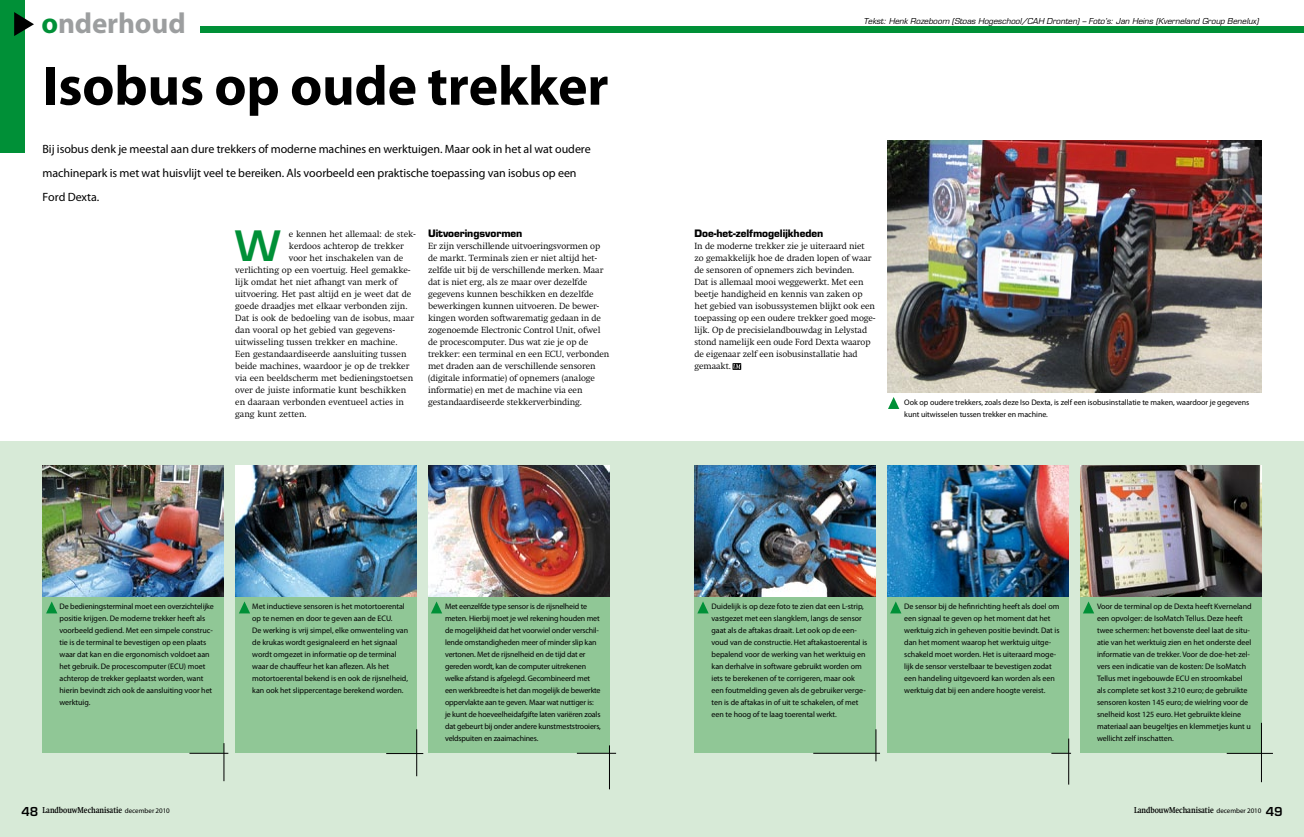
<style>
.page{position:relative;width:1304px;height:837px;background:#fff}
.page>*{position:absolute;margin:0;border:0;box-sizing:border-box;transform-origin:0 0}
.t1{font:700 56px "Myriad Pro";letter-spacing:-.005em;color:#000}
.t2{font:600 40.8px "Eurostile LT Std";color:#009037}
.t3{font:700 29px "Myriad Pro";letter-spacing:-.005em;color:#9c9e9f}
.t4{font:12px/24px "Myriad Pro";letter-spacing:-.005em;color:#000}
.t5{font:700 10px "Eurostile LT Std";letter-spacing:-.005em;color:#000}
.t6{font:300 8.8px/12px "Swift";letter-spacing:-.005em;color:#000}
.t7{font:700 8.4px "Swift";letter-spacing:-.005em;color:#000;scale:.83 1}
.t8{font:8px/12px "Myriad Pro";letter-spacing:-.005em;color:#000}
.t9{font:italic 8px "Eurostile LT Std";letter-spacing:-.005em;color:#000}
.s1{color:#009037}
.s2{font-family:"Eurostile LT Std";font-weight:600;font-size:12px}
.s3{font-family:"Myriad Pro";font-weight:400;font-size:7px}
</style>
<div class="page">
<div style="left:0;top:441px;width:652px;height:395px;background:#d7ead7"></div>
<div style="left:652px;top:441px;width:652px;height:395px;background:#d7ead7"></div>
<div style="left:0;top:0;width:24px;height:153px;background:#009037"></div>
<div style="left:201px;top:27px;width:451px;height:6px;background:#009037"></div>
<svg style="left:14px;top:12px;width:20px;height:24px"></svg>
<div style="left:652px;top:27px;width:652px;height:6px;background:#009037"></div>
<img style="left:887px;top:141px;width:374px;height:252px">
<img style="left:235px;top:465px;width:182px;height:132px">
<img style="left:43px;top:465px;width:181px;height:132px">
<img style="left:428px;top:465px;width:181px;height:132px">
<img style="left:694px;top:465px;width:182px;height:132px">
<img style="left:887px;top:465px;width:182px;height:132px">
<img style="left:1080px;top:465px;width:181px;height:132px">
<svg style="left:732px;top:363px;width:9px;height:7px"></svg>
<svg style="left:733px;top:364px;width:8px;height:5px"></svg>
<div style="left:235px;top:597px;width:182px;height:156px;background:#90c796"></div>
<div style="left:43px;top:597px;width:181px;height:156px;background:#90c796"></div>
<svg style="left:239px;top:601px;width:11px;height:12px"></svg>
<svg style="left:888px;top:397px;width:11px;height:12px"></svg>
<svg style="left:46px;top:601px;width:11px;height:12px"></svg>
<div style="left:428px;top:597px;width:181px;height:156px;background:#90c796"></div>
<div style="left:694px;top:597px;width:182px;height:156px;background:#90c796"></div>
<div style="left:887px;top:597px;width:182px;height:156px;background:#90c796"></div>
<div style="left:1080px;top:597px;width:181px;height:156px;background:#90c796"></div>
<svg style="left:431px;top:601px;width:11px;height:12px"></svg>
<svg style="left:697px;top:601px;width:12px;height:12px"></svg>
<svg style="left:890px;top:601px;width:11px;height:12px"></svg>
<svg style="left:1083px;top:601px;width:11px;height:12px"></svg>
<svg style="left:1051px;top:752px;width:20px;height:1px"></svg>
<hr style="left:1068px;top:738px;width:1px;height:46px;background:#000">
<hr style="left:1261px;top:722px;width:1px;height:59px;background:#000">
<hr style="left:1227px;top:752px;width:46px;height:1px;background:#000">
<hr style="left:813px;top:752px;width:67px;height:1px;background:#000">
<hr style="left:876px;top:729px;width:1px;height:32px;background:#000">
<hr style="left:577px;top:752px;width:39px;height:1px;background:#000">
<hr style="left:609px;top:745px;width:1px;height:44px;background:#000">
<hr style="left:189px;top:752px;width:39px;height:1px;background:#000">
<hr style="left:224px;top:742px;width:1px;height:38px;background:#000">
<hr style="left:386px;top:753px;width:37px;height:1px;background:#000">
<hr style="left:416px;top:729px;width:1px;height:47px;background:#000">
<h3 class="t3" style="left:42px;top:4px;width:146px"><span class="s1">o</span>nderhoud</h3>
<h1 class="t1" style="left:43px;top:49px;width:568px">Isobus op oude trekker</h1>
<h3 class="t4" style="left:43px;top:136px;width:550px">Bij isobus denk je meestal aan dure trekkers of moderne machines en werktuigen. Maar ook in het al wat oudere machinepark is met wat huisvlijt veel te bereiken. Als voorbeeld een praktische toepassing van isobus op een<br>Ford Dexta.</h3>
<h2 class="t2" style="left:235px;top:220px;width:47px">W</h2>
<p class="t6" style="left:289px;top:228px;width:128px">e kennen het allemaal: de stek-</p>
<p class="t5" style="left:428px;top:227px;width:96px">Uitvoeringsvormen</p>
<p class="t6" style="left:428px;top:240px;width:183px">Er zijn verschillende uitvoeringsvormen op de markt. Terminals zien er niet altijd het&shy;zelfde uit bij de verschillende merken. Maar dat is niet erg, als ze maar over dezelfde gegevens kunnen beschikken en dezelfde bewerkingen kunnen uitvoeren. De bewer&shy;kingen worden softwarematig gedaan in de zogenoemde Electronic Control Unit, ofwel de procescomputer. Dus wat zie je op de trekker: een terminal en een ECU, verbonden met draden aan de verschillende sensoren (digitale informatie) of opnemers (analoge informatie) en met de machine via een gestandaardiseerde stekkerverbinding.</p>
<p class="t6" style="left:289px;top:240px;width:117px">kerdoos achterop de trekker</p>
<p class="t6" style="left:289px;top:252px;width:116px">voor het inschakelen van de</p>
<p class="t6" style="left:235px;top:264px;width:177px">verlichting op een voertuig. Heel gemakke-</p>
<p class="t6" style="left:235px;top:276px;width:164px">lijk omdat het niet afhangt van merk of</p>
<p class="t6" style="left:235px;top:288px;width:177px">uitvoering. Het past altijd en je weet dat de</p>
<p class="t6" style="left:235px;top:300px;width:174px">goede draadjes met elkaar verbonden zijn.</p>
<p class="t6" style="left:235px;top:312px;width:180px">Dat is ook de bedoeling van de isobus, maar</p>
<p class="t6" style="left:235px;top:324px;width:161px">dan vooral op het gebied van gegevens-</p>
<p class="t6" style="left:235px;top:336px;width:164px">uitwisseling tussen trekker en machine.</p>
<p class="t6" style="left:235px;top:348px;width:173px">Een gestandaardiseerde aansluiting tussen</p>
<p class="t6" style="left:235px;top:360px;width:176px">beide machines, waardoor je op de trekker</p>
<p class="t6" style="left:235px;top:372px;width:179px">via een beeldscherm met bedieningstoetsen</p>
<p class="t6" style="left:235px;top:384px;width:172px">over de juiste informatie kunt beschikken</p>
<p class="t6" style="left:235px;top:396px;width:170px">en daaraan verbonden eventueel acties in</p>
<p class="t6" style="left:235px;top:408px;width:73px">gang kunt zetten.</p>
<p class="t9" style="left:863px;top:17px;width:397px">Tekst: Henk Rozeboom (Stoas Hogeschool/CAH Dronten) – Foto’s: Jan Heins (Kverneland Group Benelux)</p>
<p class="t5" style="left:694px;top:227px;width:130px">Doe-het-zelfmogelijkheden</p>
<p class="t6" style="left:694px;top:240px;width:182px">In de moderne trekker zie je uiteraard niet zo gemakkelijk hoe de draden lopen of waar de sensoren of opnemers zich bevinden.<br>Dat is allemaal mooi weggewerkt. Met een beetje handigheid en kennis van zaken op het gebied van isobussystemen blijkt ook een toepassing op een oudere trekker goed moge&shy;lijk. Op de precisielandbouwdag in Lelystad stond namelijk een oude Ford Dexta waarop de eigenaar zelf een isobusinstallatie had gemaakt.</p>
<p class="t8" style="left:904px;top:396px;width:347px">Ook op oudere trekkers, zoals deze Iso Dexta, is zelf een isobusinstallatie te maken, waardoor je gegevens kunt uitwisselen tussen trekker en machine.</p>
<p class="t8" style="left:60px;top:600px;width:156px">De bedieningsterminal moet een overzichtelijke positie krijgen. De moderne trekker heeft als voorbeeld gediend. Met een simpele construc&shy;tie is de terminal te bevestigen op een plaats waar dat kan en die ergonomisch voldoet aan het gebruik. De procescomputer (ECU) moet achterop de trekker geplaatst worden, want hierin bevindt zich ook de aansluiting voor het werktuig.</p>
<p class="t8" style="left:252px;top:600px;width:157px">Met inductieve sensoren is het motortoerental op te nemen en door te geven aan de ECU.<br>De werking is vrij simpel, elke omwenteling van de krukas wordt gesignaleerd en het signaal wordt omgezet in informatie op de terminal waar de chauffeur het kan aflezen. Als het motortoerental bekend is en ook de rijsnelheid, kan ook het slippercentage berekend worden.</p>
<p class="t8" style="left:445px;top:600px;width:157px">Met eenzelfde type sensor is de rijsnelheid te meten. Hierbij moet je wel rekening houden met de mogelijkheid dat het voorwiel onder verschil&shy;lende omstandigheden meer of minder slip kan vertonen. Met de rijsnelheid en de tijd dat er gereden wordt, kan de computer uitrekenen welke afstand is afgelegd. Gecombineerd met een werkbreedte is het dan mogelijk de bewerkte oppervlakte aan te geven. Maar wat nuttiger is: je kunt de hoeveelheidafgifte laten variëren zoals dat gebeurt bij onder andere kunstmeststrooiers, veldspuiten en zaaimachines.</p>
<p class="t8" style="left:711px;top:600px;width:157px">Duidelijk is op deze foto te zien dat een L-strip, vastgezet met een slangklem, langs de sensor gaat als de aftakas draait. Let ook op de een&shy;voud van de constructie. Het aftakastoerental is bepalend voor de werking van het werktuig en kan derhalve in software gebruikt worden om iets te berekenen of te corrigeren, maar ook een foutmelding geven als de gebruiker verge&shy;ten is de aftakas in of uit te schakelen, of met een te hoog of te laag toerental werkt.</p>
<p class="t8" style="left:904px;top:600px;width:157px">De sensor bij de hefinrichting heeft als doel om een signaal te geven op het moment dat het werktuig zich in geheven positie bevindt. Dat is dan het moment waarop het werktuig uitge&shy;schakeld moet worden. Het is uiteraard moge&shy;lijk de sensor verstelbaar te bevestigen zodat een handeling uitgevoerd kan worden als een werktuig dat bij een andere hoogte vereist.</p>
<p class="t8" style="left:1097px;top:600px;width:156px">Voor de terminal op de Dexta heeft Kverneland een opvolger: de IsoMatch Tellus. Deze heeft twee schermen: het bovenste deel laat de situ&shy;atie van het werktuig zien en het onderste deel informatie van de trekker. Voor de doe-het-zel&shy;vers een indicatie van de kosten: De IsoMatch Tellus met ingebouwde ECU en stroomkabel als complete set kost 3.210 euro; de gebruikte sensoren kosten 145 euro; de wielring voor de snelheid kost 125 euro. Het gebruikte kleine materiaal aan beugeltjes en klemmetjes kunt u wellicht zelf inschatten.</p>
<p class="t7" style="left:21px;top:805px;width:180px"><span class="s2">48</span> LandbouwMechanisatie <span class="s3">december 2010</span></p>
<p class="t7" style="left:1134px;top:805px;width:180px">LandbouwMechanisatie <span class="s3">december 2010</span> <span class="s2">49</span></p>
</div>
